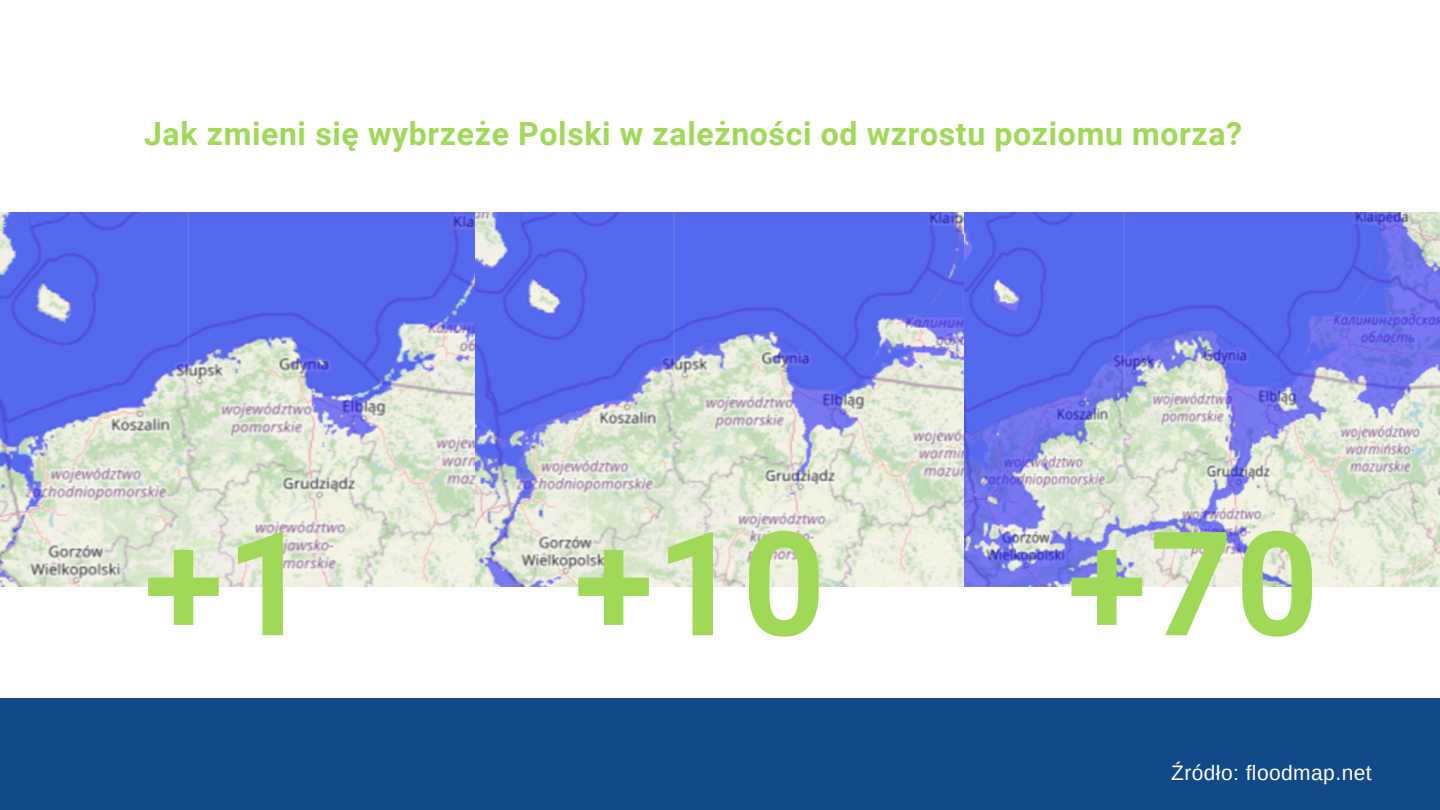
<style>
.page{position:relative;width:1440px;height:810px;background:#fff}
.page>*{position:absolute;margin:0;border:0;box-sizing:border-box;transform-origin:0 0}
.t1{font:700 145px "Roboto";color:#a0d957}
.t2{font:700 32px "Roboto";letter-spacing:.02em;color:#a0d957}
.t3{font:21px "Arimo";letter-spacing:.02em;color:#fff}
</style>
<div class="page">
<div style="left:1px;top:698px;width:1439px;height:112px;background:#114989"></div>
<img style="left:0;top:213px;width:476px;height:373px">
<img style="left:476px;top:213px;width:964px;height:373px">
<p class="t2" style="left:144px;top:115px;width:1100px">Jak zmieni się wybrzeże Polski w zależności od wzrostu poziomu morza?</p>
<h1 class="t1" style="left:144px;top:501px;width:167px">+1</h1>
<h1 class="t1" style="left:574px;top:501px;width:253px">+10</h1>
<h1 class="t1" style="left:1067px;top:501px;width:253px">+70</h1>
<p class="t3" style="left:1171px;top:761px;width:202px">Źródło: floodmap.net</p>
</div>
